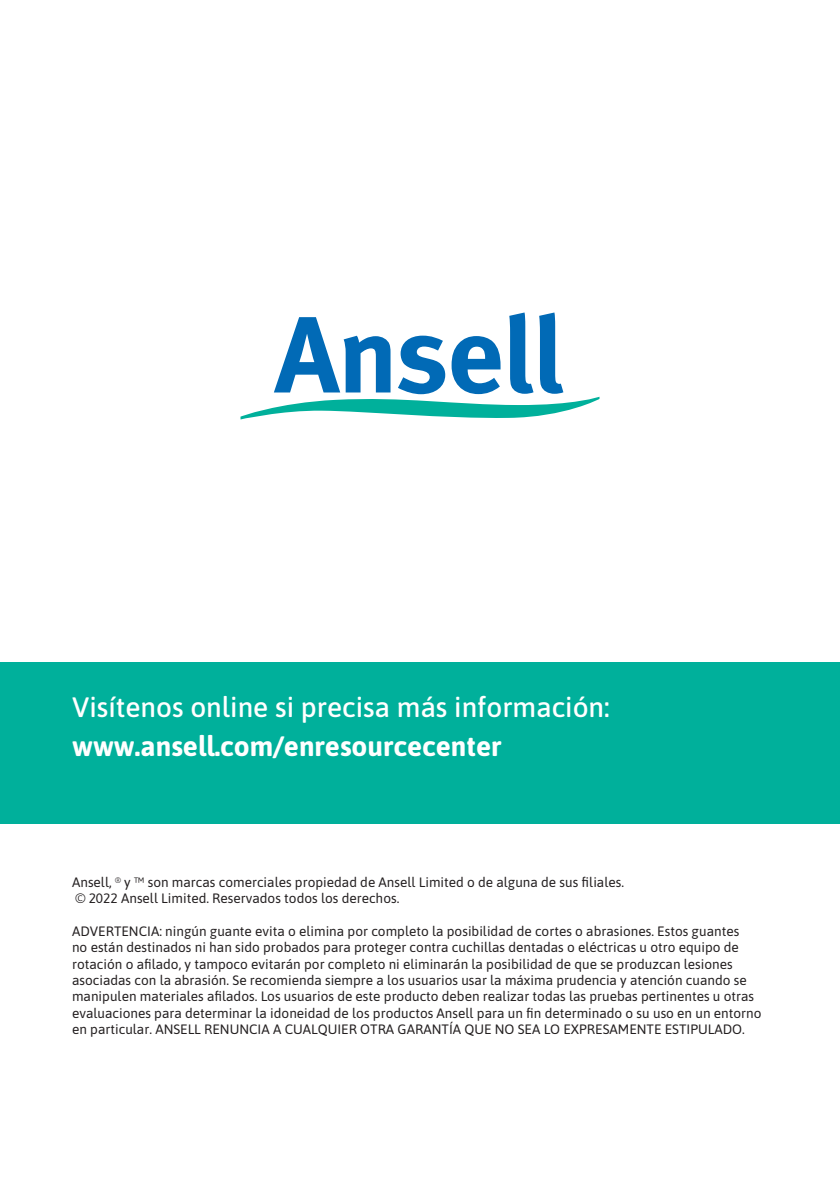
<style>
.page{position:relative;width:840px;height:1191px;background:#fff}
.page>*{position:absolute;margin:0;border:0;box-sizing:border-box;transform-origin:0 0}
.t1{font:500 28px "Asap";color:#fff}
.t2{font:700 28px "Asap";color:#fff}
.t3{font:13.6px/16.4px "Asap";color:#231f20}
</style>
<div class="page">
<div style="left:0;top:662px;width:839px;height:162px;background:#00b09b"></div>
<svg style="left:240px;top:312px;width:359px;height:107px"></svg>
<p class="t1" style="left:72px;top:687px;width:539px">Visítenos online si precisa más información:</p>
<p class="t2" style="left:72px;top:726px;width:430px">www.ansell.com/enresourcecenter</p>
<p class="t3" style="left:72px;top:873px;width:553px">Ansell, <sup>®</sup> y ™ son marcas comerciales propiedad de Ansell Limited o de alguna de sus filiales. © 2022 Ansell Limited. Reservados todos los derechos.</p>
<p class="t3" style="left:72px;top:922px;width:690px">ADVERTENCIA: ningún guante evita o elimina por completo la posibilidad de cortes o abrasiones. Estos guantes<br>no están destinados ni han sido probados para proteger contra cuchillas dentadas o eléctricas u otro equipo de rotación o afilado, y tampoco evitarán por completo ni eliminarán la posibilidad de que se produzcan lesiones asociadas con la abrasión. Se recomienda siempre a los usuarios usar la máxima prudencia y atención cuando se manipulen materiales afilados. Los usuarios de este producto deben realizar todas las pruebas pertinentes u otras evaluaciones para determinar la idoneidad de los productos Ansell para un fin determinado o su uso en un entorno en particular. ANSELL RENUNCIA A CUALQUIER OTRA GARANTÍA QUE NO SEA LO EXPRESAMENTE ESTIPULADO.</p>
</div>
